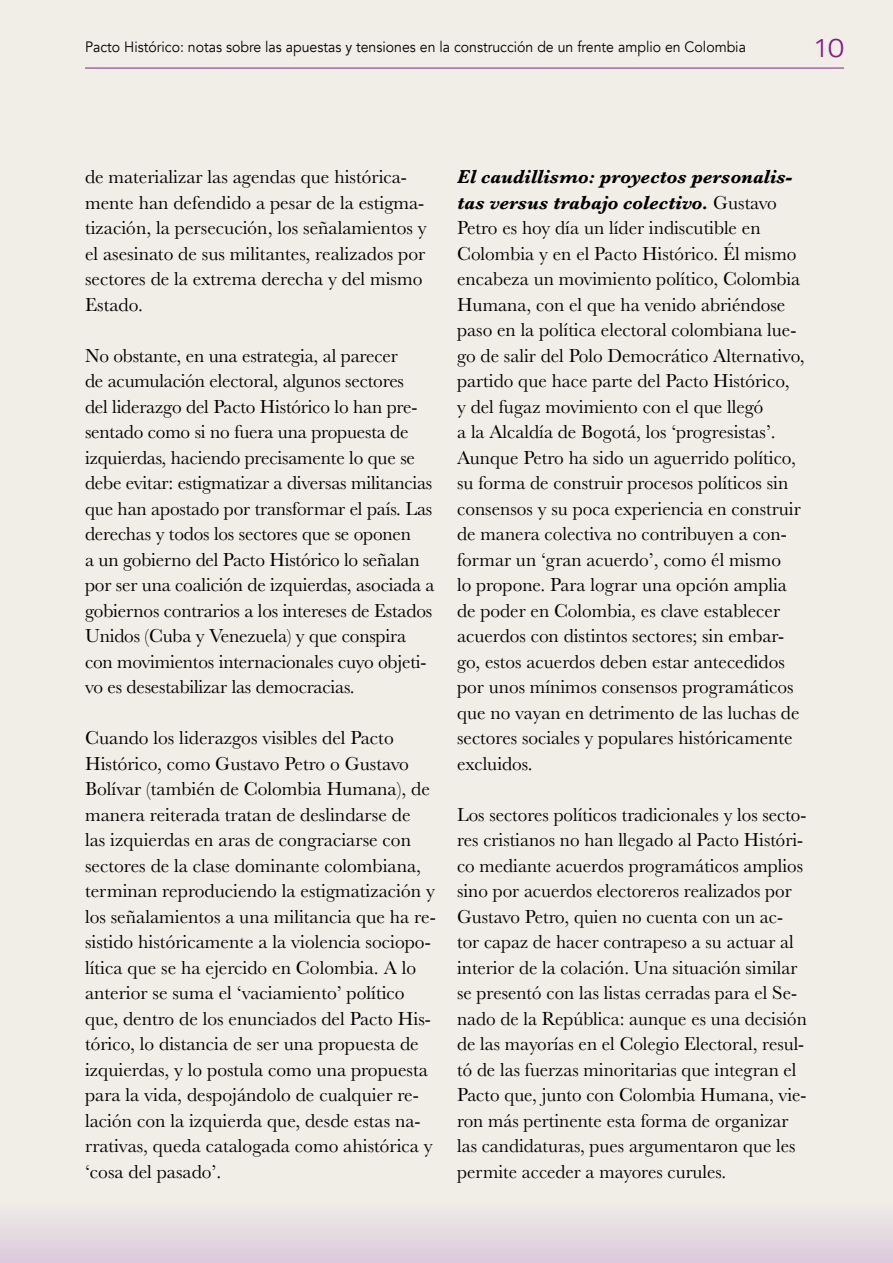
<style>
.page{position:relative;width:893px;height:1263px;background:#f1eee8}
.page>*{position:absolute;margin:0;border:0;box-sizing:border-box;transform-origin:0 0}
.t1{font:300 25.5px "Avenir";color:#851f83;scale:1.2 1}
.t2{font:19.5px/25.5px "Baskerville";color:#000}
.t3{font:15px "Avenir";color:#000;scale:.94 1}
.s1{font-weight:700;font-style:italic}
</style>
<div class="page">
<hr style="left:85px;top:68px;width:759px;height:1px;background:#851f83">
<div style="left:0;top:1200px;width:893px;height:63px;background:linear-gradient(to bottom,#f0eee8,#dbc9db)"></div>
<p class="t3" style="left:85px;top:38px;width:705px">Pacto Histórico: notas sobre las apuestas y tensiones en la construcción de un frente amplio en Colombia</p>
<h1 class="t1" style="left:813px;top:34px;width:27px">10</h1>
<p class="t2" style="left:85px;top:164px;width:343px">de materializar las agendas que histórica&shy;mente han defendido a pesar de la estigma&shy;tización, la persecución, los señalamientos y el asesinato de sus militantes, realizados por sectores de la extrema derecha y del mismo Estado.</p>
<p class="t2" style="left:85px;top:343px;width:351px">No obstante, en una estrategia, al parecer<br>de acumulación electoral, algunos sectores<br>del liderazgo del Pacto Histórico lo han pre&shy;sentado como si no fuera una propuesta de izquierdas, haciendo precisamente lo que se debe evitar: estigmatizar a diversas militancias que han apostado por transformar el país. Las derechas y todos los sectores que se oponen<br>a un gobierno del Pacto Histórico lo señalan por ser una coalición de izquierdas, asociada a gobiernos contrarios a los intereses de Estados Unidos (Cuba y Venezuela) y que conspira con movimientos internacionales cuyo objeti&shy;vo es desestabilizar las democracias.</p>
<p class="t2" style="left:85px;top:725px;width:352px">Cuando los liderazgos visibles del Pacto Histórico, como Gustavo Petro o Gustavo Bolívar (también de Colombia Humana), de manera reiterada tratan de deslindarse de<br>las izquierdas en aras de congraciarse con sectores de la clase dominante colombiana, terminan reproduciendo la estigmatización y los señalamientos a una militancia que ha re&shy;sistido históricamente a la violencia sociopo&shy;lítica que se ha ejercido en Colombia. A lo anterior se suma el ‘vaciamiento’ político que, dentro de los enunciados del Pacto His&shy;tórico, lo distancia de ser una propuesta de izquierdas, y lo postula como una propuesta para la vida, despojándolo de cualquier re&shy;lación con la izquierda que, desde estas na&shy;rrativas, queda catalogada como ahistórica y ‘cosa del pasado’.</p>
<p class="t2" style="left:457px;top:164px;width:349px"><span class="s1">El caudillismo: proyectos personalis&shy;tas versus trabajo colectivo.</span> Gustavo Petro es hoy día un líder indiscutible en Colombia y en el Pacto Histórico. Él mismo encabeza un movimiento político, Colombia Humana, con el que ha venido abriéndose paso en la política electoral colombiana lue&shy;go de salir del Polo Democrático Alternativo, partido que hace parte del Pacto Histórico,<br>y del fugaz movimiento con el que llegó<br>a la Alcaldía de Bogotá, los ‘progresistas’.<br>Aunque Petro ha sido un aguerrido político, su forma de construir procesos políticos sin consensos y su poca experiencia en construir de manera colectiva no contribuyen a con&shy;formar un ‘gran acuerdo’, como él mismo<br>lo propone. Para lograr una opción amplia de poder en Colombia, es clave establecer acuerdos con distintos sectores; sin embar&shy;go, estos acuerdos deben estar antecedidos por unos mínimos consensos programáticos que no vayan en detrimento de las luchas de sectores sociales y populares históricamente excluidos.</p>
<p class="t2" style="left:457px;top:802px;width:351px">Los sectores políticos tradicionales y los secto&shy;res cristianos no han llegado al Pacto Históri&shy;co mediante acuerdos programáticos amplios sino por acuerdos electoreros realizados por Gustavo Petro, quien no cuenta con un ac&shy;tor capaz de hacer contrapeso a su actuar al interior de la colación. Una situación similar se presentó con las listas cerradas para el Se&shy;nado de la República: aunque es una decisión de las mayorías en el Colegio Electoral, resul&shy;tó de las fuerzas minoritarias que integran el Pacto que, junto con Colombia Humana, vie&shy;ron más pertinente esta forma de organizar las candidaturas, pues argumentaron que les permite acceder a mayores curules.</p>
</div>
